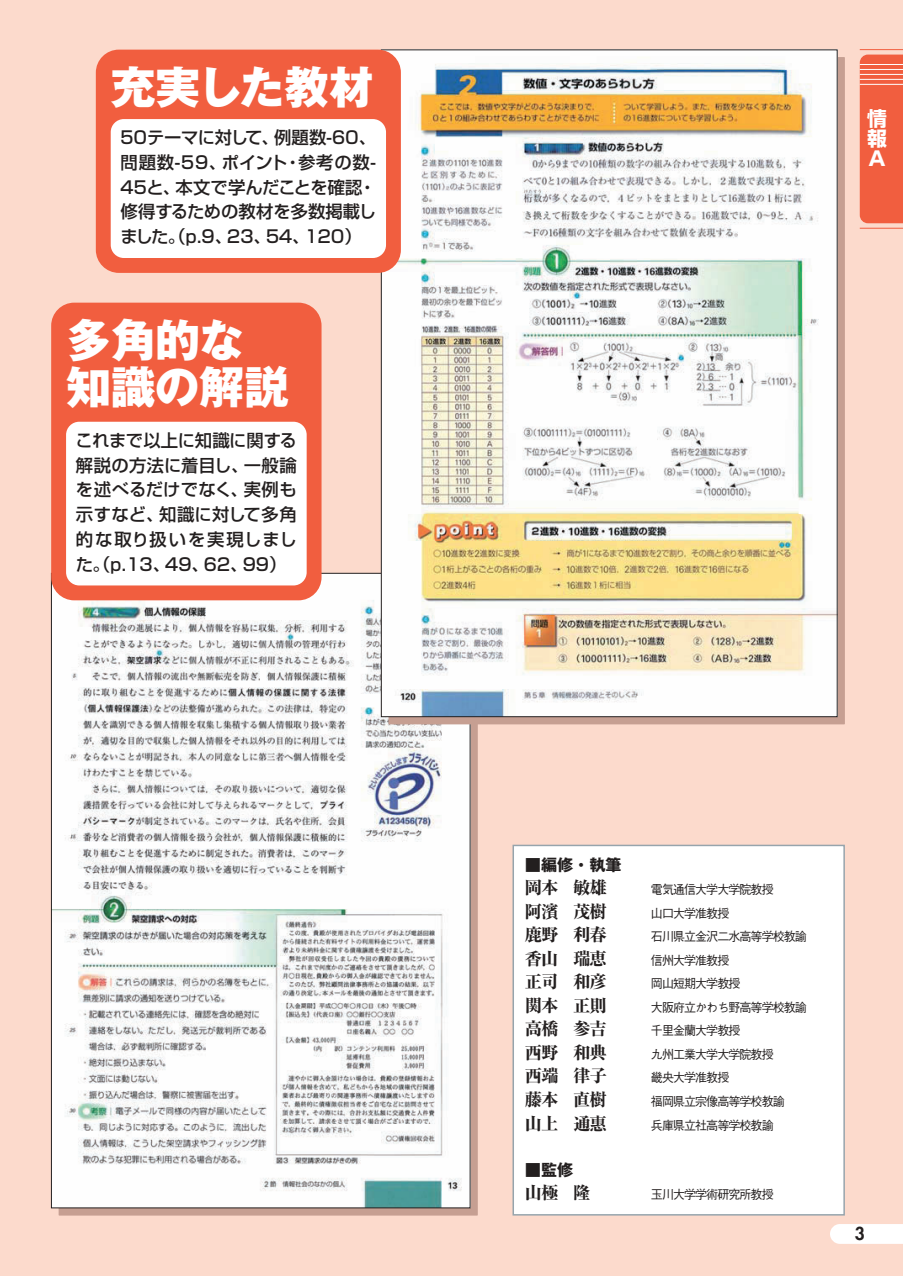
<style>
.page{position:relative;width:903px;height:1276px;background:#fcdacc}
.page>*{position:absolute;margin:0;border:0;box-sizing:border-box;transform-origin:0 0}
.t1{font:44.62px/47.1px "Gothic MB101 hea";color:#fff}
.t2{font:700 19.78px/19.8px "Shin Go";color:#fff;text-align:justify}
.t3{font:500 17.32px/24.8px "Shin Go";color:#231f1f;text-align:justify}
.t4{font:800 17.32px "Ryumin";letter-spacing:-.07em;color:#231f1f}
.t5{font:800 17.32px "Futura";color:#231f1f}
.t6{font:700 16.1px "Gothic MB101";color:#231f1f}
.t7{font:500 12.42px "Gothic BBB";letter-spacing:-.08em;color:#231f1f}
</style>
<div class="page">
<svg style="left:830px;top:1224px;width:73px;height:20px"></svg>
<div style="left:513px;top:845px;width:331px;height:370px;background:#fff"></div>
<div style="left:513px;top:845px;width:332px;height:370px;border:1px solid #96a4ac"></div>
<svg style="left:59px;top:580px;width:419px;height:635px;background:#bca39a"></svg>
<img style="left:53px;top:575px;width:415px;height:631px">
<svg style="left:389px;top:57px;width:456px;height:667px;background:#bba199"></svg>
<img style="left:383px;top:52px;width:452px;height:663px">
<div style="left:51px;top:303px;width:271px;height:297px;background:#f15e3f;border-radius:23px"></div>
<div style="left:66px;top:422px;width:241px;height:163px;background:#fff;border-radius:13px"></div>
<div style="left:96px;top:50px;width:305px;height:223px;background:#f15e3f;border-radius:23px"></div>
<div style="left:111px;top:119px;width:275px;height:139px;background:#fff;border-radius:13px"></div>
<div style="left:860px;top:55px;width:43px;height:168px;background:#f15e3f"></div>
<hr style="left:860px;top:228px;width:43px;height:1px;background:#f15e3f">
<hr style="left:860px;top:49px;width:43px;height:1px;background:#f15e3f">
<hr style="left:860px;top:64px;width:43px;height:1px;background:#fff">
<hr style="left:860px;top:69px;width:43px;height:1px;background:#fff">
<hr style="left:860px;top:74px;width:43px;height:1px;background:#fff">
<hr style="left:860px;top:79px;width:43px;height:1px;background:#fff">
<hr style="left:860px;top:84px;width:43px;height:1px;background:#fff">
<h1 class="t1" style="left:111px;top:69px;width:265px">充実した教材</h1>
<p class="t3" style="left:121px;top:127px;width:257px">50テーマに対して、例題数-60、問題数-59、ポイント・参考の数-45と、本文で学んだことを確認・修得するための教材を多数掲載しました。（ｐ.9、23、54、120）</p>
<h1 class="t1" style="left:66px;top:322px;width:224px">多角的な知識の解説</h1>
<p class="t3" style="left:76px;top:430px;width:222px">これまで以上に知識に関する解説の方法に着目し、一般論を述べるだけでなく、実例も示すなど、知識に対して多角的な取り扱いを実現しました。（ｐ.13、49、62、99）</p>
<p class="t2" style="left:867px;top:112px;width:21px">情報Ａ</p>
<p class="t6" style="left:525px;top:859px;width:98px">■編修・執筆</p>
<p class="t4" style="left:525px;top:881px;width:83px">岡本　敏雄</p>
<p class="t7" style="left:651px;top:884px;width:124px">電気通信大学大学院教授</p>
<p class="t4" style="left:525px;top:905px;width:83px">阿濱　茂樹</p>
<p class="t7" style="left:651px;top:908px;width:80px">山口大学准教授</p>
<p class="t4" style="left:525px;top:928px;width:83px">鹿野　利春</p>
<p class="t7" style="left:651px;top:932px;width:157px">石川県立金沢二水高等学校教諭</p>
<p class="t4" style="left:525px;top:952px;width:83px">香山　瑞恵</p>
<p class="t7" style="left:651px;top:955px;width:80px">信州大学准教授</p>
<p class="t4" style="left:525px;top:975px;width:83px">正司　和彦</p>
<p class="t7" style="left:651px;top:979px;width:91px">岡山短期大学教授</p>
<p class="t4" style="left:525px;top:999px;width:83px">関本　正則</p>
<p class="t7" style="left:651px;top:1002px;width:157px">大阪府立かわち野高等学校教諭</p>
<p class="t4" style="left:525px;top:1023px;width:83px">高橋　参吉</p>
<p class="t7" style="left:651px;top:1026px;width:91px">千里金蘭大学教授</p>
<p class="t4" style="left:525px;top:1046px;width:83px">西野　和典</p>
<p class="t7" style="left:651px;top:1049px;width:124px">九州工業大学大学院教授</p>
<p class="t4" style="left:525px;top:1070px;width:83px">西端　律子</p>
<p class="t7" style="left:651px;top:1073px;width:80px">畿央大学准教授</p>
<p class="t4" style="left:525px;top:1093px;width:83px">藤本　直樹</p>
<p class="t7" style="left:651px;top:1096px;width:135px">福岡県立宗像高等学校教諭</p>
<p class="t4" style="left:525px;top:1117px;width:83px">山上　通惠</p>
<p class="t7" style="left:651px;top:1120px;width:124px">兵庫県立社高等学校教諭</p>
<p class="t6" style="left:525px;top:1164px;width:50px">■監修</p>
<p class="t4" style="left:525px;top:1186px;width:67px">山極　隆</p>
<p class="t7" style="left:651px;top:1190px;width:124px">玉川大学学術研究所教授</p>
<p class="t5" style="left:855px;top:1225px;width:12px">3</p>
</div>
